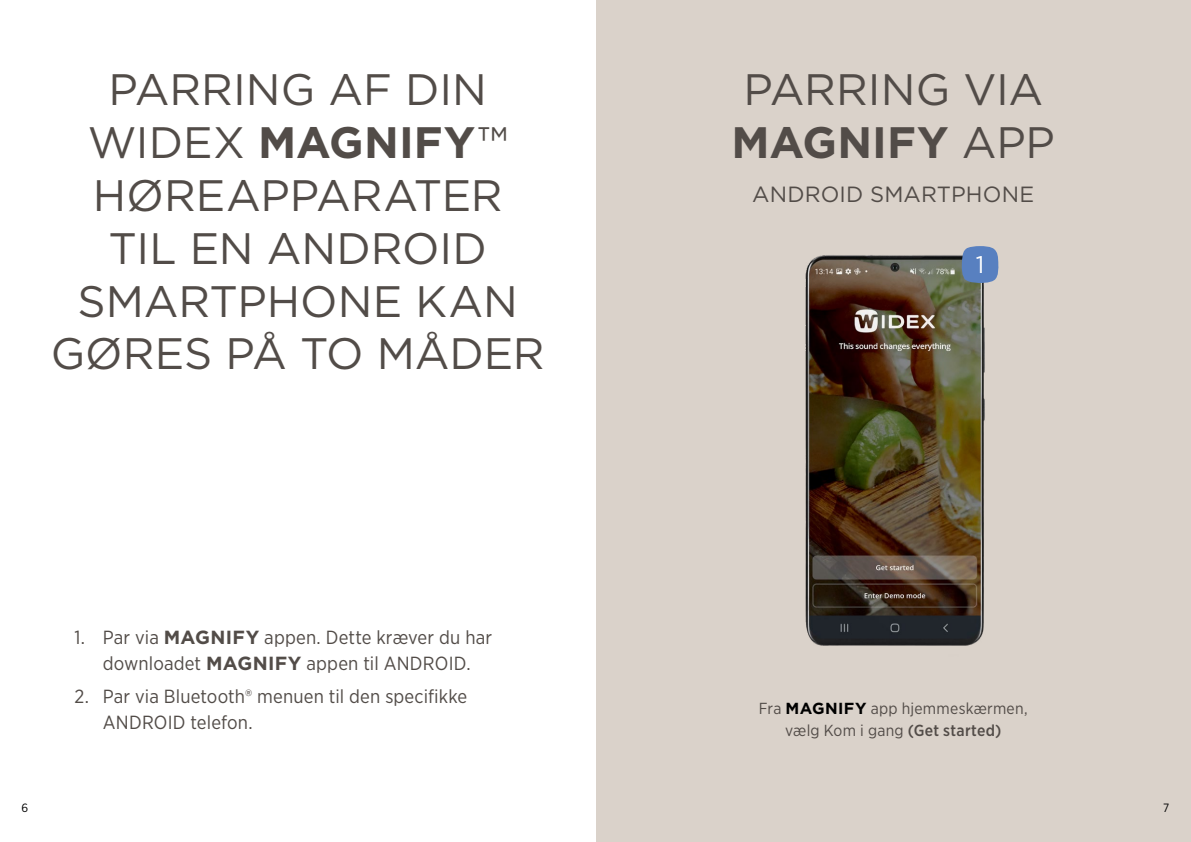
<style>
.page{position:relative;width:1191px;height:842px;background:#dad2ca}
.page>*{position:absolute;margin:0;border:0;box-sizing:border-box;transform-origin:0 0}
.t1{font:44px/52.8px "Gotham";color:#524c48;text-align:center}
.t2{font:24px "Gotham";color:#fff}
.t3{font:22px "Gotham";letter-spacing:.005em;color:#524c48}
.t4{font:19px/26px "Gotham Narrow";letter-spacing:.01em;color:#524c48;text-align:center}
.t5{font:16px/22px "Gotham Narrow";letter-spacing:.015em;color:#524c48;text-align:center}
.t6{font:12px "Gotham Narrow";color:#000}
.s1{font-weight:700}
.s2{font-family:"Gotham";font-weight:700}
.s3{font-family:"Gotham";font-weight:700;color:#000}
.s4{font-weight:500}
</style>
<div class="page">
<div style="left:0;top:0;width:595px;height:842px;background:#fff"></div>
<img style="left:805px;top:255px;width:180px;height:391px">
<svg style="left:961px;top:246px;width:38px;height:37px"></svg>
<h1 class="t1" style="left:51px;top:62px;width:495px">PARRING AF DIN<br>WIDEX <span class="s1">MAGNIFY</span>™<br>HØREAPPARATER<br>TIL EN ANDROID<br>SMARTPHONE KAN<br>GØRES PÅ TO MÅDER</h1>
<p class="t6" style="left:21px;top:800px;width:8px">6</p>
<p class="t4" style="left:74px;top:624px;width:419px">1. Par via <span class="s2">MAGNIFY</span> appen. Dette kræver du har downloadet <span class="s2">MAGNIFY</span> appen til ANDROID.</p>
<p class="t4" style="left:103px;top:682px;width:366px;text-align:left;text-indent:-28px">2. Par via Bluetooth® menuen til den specifikke<br>ANDROID telefon.</p>
<h1 class="t1" style="left:731px;top:62px;width:325px;text-align:left">PARRING VIA<br><span class="s1">MAGNIFY</span> APP</h1>
<p class="t3" style="left:752px;top:180px;width:283px">ANDROID SMARTPHONE</p>
<p class="t2" style="left:975px;top:249px;width:10px">1</p>
<p class="t5" style="left:759px;top:697px;width:270px">Fra <span class="s3">MAGNIFY</span> app hjemmeskærmen, vælg Kom i gang <span class="s4">(Get started)</span></p>
<p class="t6" style="left:1163px;top:800px;width:8px">7</p>
</div>
